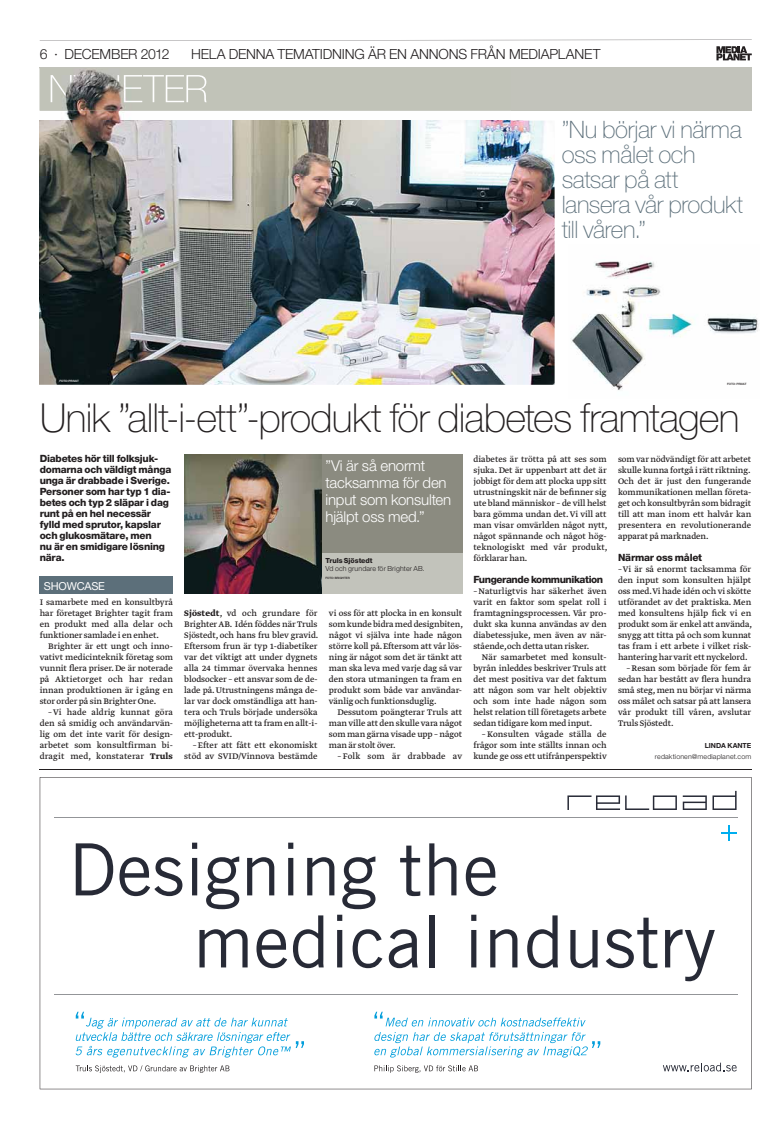
<style>
.page{position:relative;width:783px;height:1129px;background:#fff}
.page>*{position:absolute;margin:0;border:0;box-sizing:border-box;transform-origin:0 0}
.t1{font:100 40px "Helvetica Neue MP Pro";letter-spacing:-.02em;color:#231f20}
.t2{font:100 24px/25px "Helvetica Neue MP Pro";letter-spacing:-.015em;color:#5c6f7a}
.t3{font:300 15px/17px "Helvetica Neue MP Pro";letter-spacing:-.01em;color:#fff}
.t4{font:300 14px "Helvetica Neue MP Pro";letter-spacing:-.01em;color:#231f20}
.t5{font:11px "Helvetica Neue MP Pro";letter-spacing:-.02em;color:#fff}
.t6{font:800 10px/11px "Helvetica Neue MP Pro";letter-spacing:-.02em;color:#231f20}
.t7{font:800 10px "Helvetica Neue MP Pro";letter-spacing:-.04em;color:#231f20}
.t8{font:9.5px/11px "Greta Text Pro";letter-spacing:-.01em;color:#231f20;text-align:justify}
.t9{font:9.5px "Greta Text Pro";letter-spacing:.02em;color:#231f20}
.t10{font:300 7px "Helvetica Neue MP Pro";letter-spacing:.02em;color:#231f20}
.t11{font:800 7px "Helvetica Neue MP Pro";letter-spacing:-.01em;color:#231f20}
.t12{font:700 7px "Helvetica Neue MP Pro";letter-spacing:-.01em;color:#231f20}
.t13{font:500 3px "Helvetica Neue MP Pro";letter-spacing:-.015em;color:#231f20}
.t14{font:500 3px "Helvetica Neue MP Pro";letter-spacing:-.02em;color:#fff}
.s1{font-weight:700}
</style>
<div class="page">
<svg style="left:40px;top:40px;width:711px;height:20px"></svg>
<img style="left:39px;top:121px;width:515px;height:264px">
<div style="left:40px;top:67px;width:711px;height:44px;background:#c2c3bb"></div>
<div style="left:40px;top:577px;width:133px;height:17px;background:#5c6f7a"></div>
<svg style="left:40px;top:777px;width:711px;height:312px"></svg>
<hr style="left:40px;top:769px;width:711px;height:1px;background:#231f20">
<div style="left:321px;top:454px;width:141px;height:140px;background:#8b8b80"></div>
<div style="left:321px;top:553px;width:141px;height:41px;background:#c2c3bb"></div>
<img style="left:39px;top:68px;width:471px;height:108px">
<img style="left:40px;top:68px;width:470px;height:43px">
<img style="left:51px;top:75px;width:156px;height:27px">
<img style="left:184px;top:454px;width:137px;height:140px">
<img style="left:571px;top:260px;width:188px;height:130px">
<h3 class="t4" style="left:40px;top:49px;width:131px">6 · DECEMBER 2012</h3>
<h3 class="t4" style="left:191px;top:49px;width:411px">HELA DENNA TEMATIDNING ÄR EN ANNONS FRÅN MEDIAPLANET</h3>
<p class="t14" style="left:59px;top:378px;width:21px">FOTO: PRIVAT</p>
<h2 class="t2" style="left:561px;top:120px;width:183px">”Nu börjar vi närma oss målet och satsar på att lansera vår produkt till våren.”</h2>
<p class="t13" style="left:727px;top:382px;width:21px">FOTO: PRIVAT</p>
<h1 class="t1" style="left:40px;top:403px;width:701px">Unik ”allt-i-ett”-produkt för diabetes framtagen</h1>
<p class="t6" style="left:40px;top:454px;width:133px">Diabetes hör till folksjuk&shy;domarna och väldigt många unga är drabbade i Sverige .<br>Personer som har typ 1 dia&shy;betes och typ 2 släpar i dag runt på en hel necessär fylld med sprutor, kapslar och glukosmätare , men<br>nu är en smidigare lösning nära .</p>
<p class="t5" style="left:44px;top:582px;width:62px">SHOWCASE</p>
<p class="t8" style="left:40px;top:597px;width:135px">I samarbete med en konsultbyrå har företaget Brighter tagit fram en produkt med alla delar och funktioner samlade i en enhet.</p>
<p class="t8" style="left:40px;top:641px;width:135px;text-indent:9px">Brighter är ett ungt och inno&shy;vativt medicinteknik företag som vunnit flera priser. De är noterade på Aktietorget och har redan innan produktionen är i gång en stor order på sin Brighter One.</p>
<p class="t8" style="left:40px;top:707px;width:135px;text-indent:9px">– Vi hade aldrig kunnat göra den så smidig och användarvän&shy;lig om det inte varit för design&shy;arbetet som konsultfirman bi&shy;dragit med, konstaterar <span class="s1">Truls</span></p>
<h3 class="t3" style="left:325px;top:459px;width:127px">”Vi är så enormt tacksamma för den input som konsulten hjälpt oss med.”</h3>
<p class="t11" style="left:325px;top:557px;width:49px">Truls Sjöstedt</p>
<p class="t10" style="left:325px;top:565px;width:101px">Vd och grundare för Brighter AB.</p>
<p class="t13" style="left:325px;top:575px;width:26px">FOTO: BRIGHTER</p>
<p class="t8" style="left:184px;top:608px;width:136px"><span class="s1">Sjöstedt</span>, vd och grundare för Brighter AB. Idén föddes när Truls Sjöstedt, och hans fru blev gravid.<br>Eftersom frun är typ 1-diabetiker var det viktigt att under dygnets alla 24 timmar övervaka hennes blodsocker – ett ansvar som de de&shy;lade på. Utrustningens många de&shy;lar var dock omständliga att han&shy;tera och Truls började undersöka möjligheterna att ta fram en allt-i&shy;ett- produkt.</p>
<p class="t8" style="left:184px;top:740px;width:135px;text-align:right">– Efter att fått ett ekonomiskt stöd av SVID/Vinnova bestämde</p>
<p class="t8" style="left:329px;top:608px;width:136px">vi oss för att plocka in en konsult som kunde bidra med designbiten, något vi själva inte hade någon större koll på. Eftersom att vår lös&shy;ning är något som det är tänkt att man ska leva med varje dag så var den stora utmaningen ta fram en produkt som både var användar&shy;vänlig och funktionsduglig.</p>
<p class="t8" style="left:329px;top:707px;width:135px;text-indent:9px">Dessutom poängterar Truls att man ville att den skulle vara något som man gärna visade upp – något man är stolt över.</p>
<p class="t9" style="left:337px;top:752px;width:126px">– Folk som är drabbade av</p>
<p class="t8" style="left:473px;top:454px;width:136px">diabetes är trötta på att ses som sjuka. Det är uppenbart att det är jobbigt för dem att plocka upp sitt utrustningskit när de befinner sig ute bland människor – de vill helst bara gömma undan det. Vi vill att man visar omvärlden något nytt, något spännande och något hög&shy;teknologiskt med vår produkt, förklarar han.</p>
<p class="t7" style="left:473px;top:575px;width:131px">Fungerande kommunikation</p>
<p class="t8" style="left:473px;top:586px;width:135px">– Naturligtvis har säkerhet även varit en faktor som spelat roll i framtagningsprocessen. Vår pro&shy;dukt ska kunna användas av den diabetessjuke, men även av när&shy;stående,och detta utan risker.</p>
<p class="t8" style="left:473px;top:652px;width:135px;text-indent:9px">När samarbetet med konsult&shy;byrån inleddes beskriver Truls att det mest positiva var det faktum att någon som var helt objektiv och som inte hade någon som helst relation till företagets arbete sedan tidigare kom med input.</p>
<p class="t8" style="left:473px;top:729px;width:135px;text-indent:9px">– Konsulten vågade ställa de frågor som inte ställts innan och kunde ge oss ett utifrånperspektiv</p>
<p class="t8" style="left:618px;top:454px;width:135px">som var nödvändigt för att arbetet skulle kunna fortgå i rätt riktning.<br>Och det är just den fungerande kommunikationen mellan företa&shy;get och konsultbyrån som bidragit till att man inom ett halvår kan presentera en revolutionerande apparat på marknaden.</p>
<p class="t6" style="left:618px;top:553px;width:86px">Närmar oss målet</p>
<p class="t8" style="left:618px;top:564px;width:136px">– Vi är så enormt tacksamma för den input som konsulten hjälpt oss med.Vi hade idén och vi skötte utförandet av det praktiska. Men med konsultens hjälp fick vi en produkt som är enkel att använda, snygg att titta på och som kunnat tas fram i ett arbete i vilket risk&shy;hantering har varit ett nyckelord.</p>
<p class="t8" style="left:618px;top:663px;width:135px;text-indent:9px">– Resan som började för fem år sedan har bestått av flera hundra små steg, men nu börjar vi närma oss målet och satsar på att lansera vår produkt till våren, avslutar Truls Sjöstedt.</p>
<p class="t12" style="left:704px;top:741px;width:48px">LINDA KANTE</p>
<p class="t10" style="left:654px;top:754px;width:98px">redaktionen@mediaplanet.com</p>
</div>
